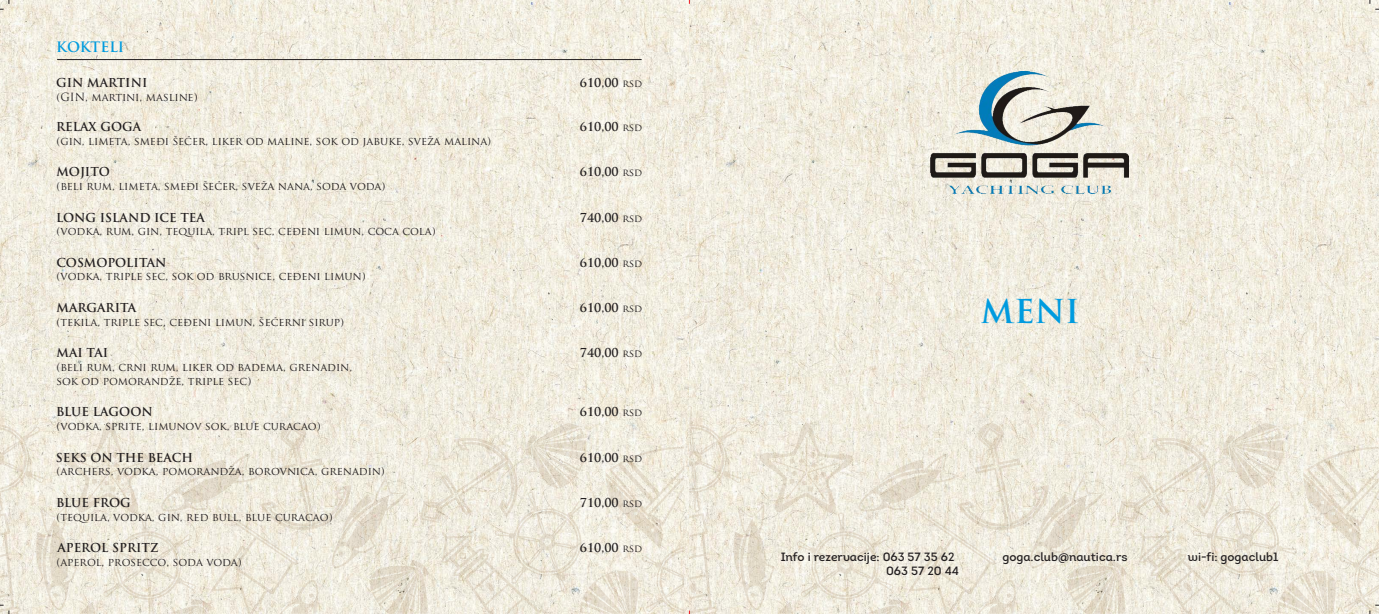
<style>
.page{position:relative;width:1379px;height:614px;background:#fff}
.page>*{position:absolute;margin:0;border:0;box-sizing:border-box;transform-origin:0 0}
.t1{font:700 32.1px "Trajan Pro";color:#009bdf}
.t2{font:700 14px "Trajan Pro";color:#009bdf}
.t3{font:700 12px "Trajan Pro";color:#231f20}
.t4{font:12px/14.4px "Intro Regular Alt";color:#231f20}
.t5{font:11px/13.8px "Trajan Pro";color:#231f20}
.t6{font:10px "Trajan Pro";color:#231f20}
.s1{font-weight:400;font-size:10px}
</style>
<div class="page">
<img style="left:0;top:1px;width:1379px;height:404px">
<img style="left:930px;top:71px;width:199px;height:122px">
<hr style="left:57px;top:59px;width:584px;height:1px;background:#231f20">
<svg style="left:0;top:0;width:10px;height:10px"></svg>
<svg style="left:1369px;top:0;width:10px;height:10px"></svg>
<svg style="left:0;top:405px;width:1379px;height:209px;background:#ede8da"></svg>
<p class="t2" style="left:56px;top:41px;width:69px">KOKTELI</p>
<p class="t3" style="left:56px;top:78px;width:93px">GIN MARTINI</p>
<p class="t5" style="left:56px;top:91px;width:143px">(GIN, martini, masline)</p>
<p class="t3" style="left:56px;top:122px;width:87px">RELAX GOGA</p>
<p class="t5" style="left:56px;top:135px;width:436px">(gin, limeta, smeđi šećer, liker od maline, sok od jabuke, sveža malina)</p>
<p class="t3" style="left:57px;top:167px;width:55px">MOJITO</p>
<p class="t5" style="left:56px;top:180px;width:330px">(beli rum, limeta, smeđi šećer, sveža nana, soda voda)</p>
<p class="t3" style="left:56px;top:212px;width:150px">LONG ISLAND ICE TEA</p>
<p class="t5" style="left:56px;top:225px;width:381px">(vodka, rum, gin, tequila, tripl sec, ceđeni limun, coca cola)</p>
<p class="t3" style="left:56px;top:257px;width:112px">COSMOPOLITAN</p>
<p class="t5" style="left:56px;top:270px;width:311px">(vodka, triple sec, sok od brusnice, ceđeni limun)</p>
<p class="t3" style="left:57px;top:303px;width:81px">MARGARITA</p>
<p class="t5" style="left:56px;top:316px;width:289px">(tekila, triple sec, ceđeni limun, šećerni sirup)</p>
<p class="t3" style="left:57px;top:348px;width:53px">MAI TAI</p>
<p class="t5" style="left:56px;top:361px;width:297px">(beli rum, crni rum, liker od badema, grenadin, sok od pomorandže, triple sec)</p>
<p class="t3" style="left:56px;top:407px;width:98px">BLUE LAGOON</p>
<p class="t5" style="left:56px;top:420px;width:266px">(vodka, sprite, limunov sok, blue curacao)</p>
<p class="t3" style="left:56px;top:452px;width:139px">SEKS ON THE BEACH</p>
<p class="t5" style="left:56px;top:465px;width:330px">(archers, vodka, pomorandža, borovnica, grenadin)</p>
<p class="t3" style="left:56px;top:497px;width:76px">BLUE FROG</p>
<p class="t5" style="left:56px;top:510px;width:278px">(tequila, vodka, gin, red bull, blue curacao)</p>
<p class="t3" style="left:57px;top:542px;width:103px">APEROL SPRITZ</p>
<p class="t5" style="left:56px;top:555px;width:187px">(aperol, prosecco, soda voda)</p>
<p class="t3" style="left:580px;top:78px;width:64px">610,00 <span class="s1">rsd</span></p>
<p class="t3" style="left:580px;top:122px;width:64px">610,00 <span class="s1">rsd</span></p>
<p class="t3" style="left:580px;top:167px;width:64px">610,00 <span class="s1">rsd</span></p>
<p class="t3" style="left:580px;top:212px;width:40px">7 0,00</p>
<p class="t3" style="left:587px;top:212px;width:9px">4</p>
<p class="t6" style="left:622px;top:214px;width:21px">rsd</p>
<p class="t3" style="left:580px;top:257px;width:64px">610,00 <span class="s1">rsd</span></p>
<p class="t3" style="left:580px;top:303px;width:64px">610,00 <span class="s1">rsd</span></p>
<p class="t3" style="left:580px;top:348px;width:64px">740,00 <span class="s1">rsd</span></p>
<p class="t3" style="left:580px;top:407px;width:64px">610,00 <span class="s1">rsd</span></p>
<p class="t3" style="left:580px;top:452px;width:64px">610,00 <span class="s1">rsd</span></p>
<p class="t3" style="left:580px;top:497px;width:64px">710,00 <span class="s1">rsd</span></p>
<p class="t3" style="left:580px;top:542px;width:64px">610,00 <span class="s1">rsd</span></p>
<h1 class="t1" style="left:981px;top:298px;width:100px">MENI</h1>
<p class="t4" style="left:886px;top:550px;width:74px;text-indent:-105px">Info i rezervacije: 063 57 35 62<br>063 57 20 44</p>
<p class="t4" style="left:1002px;top:550px;width:127px">goga.club@nautica.rs</p>
<p class="t4" style="left:1187px;top:550px;width:92px">wi-fi: gogaclub1</p>
</div>
